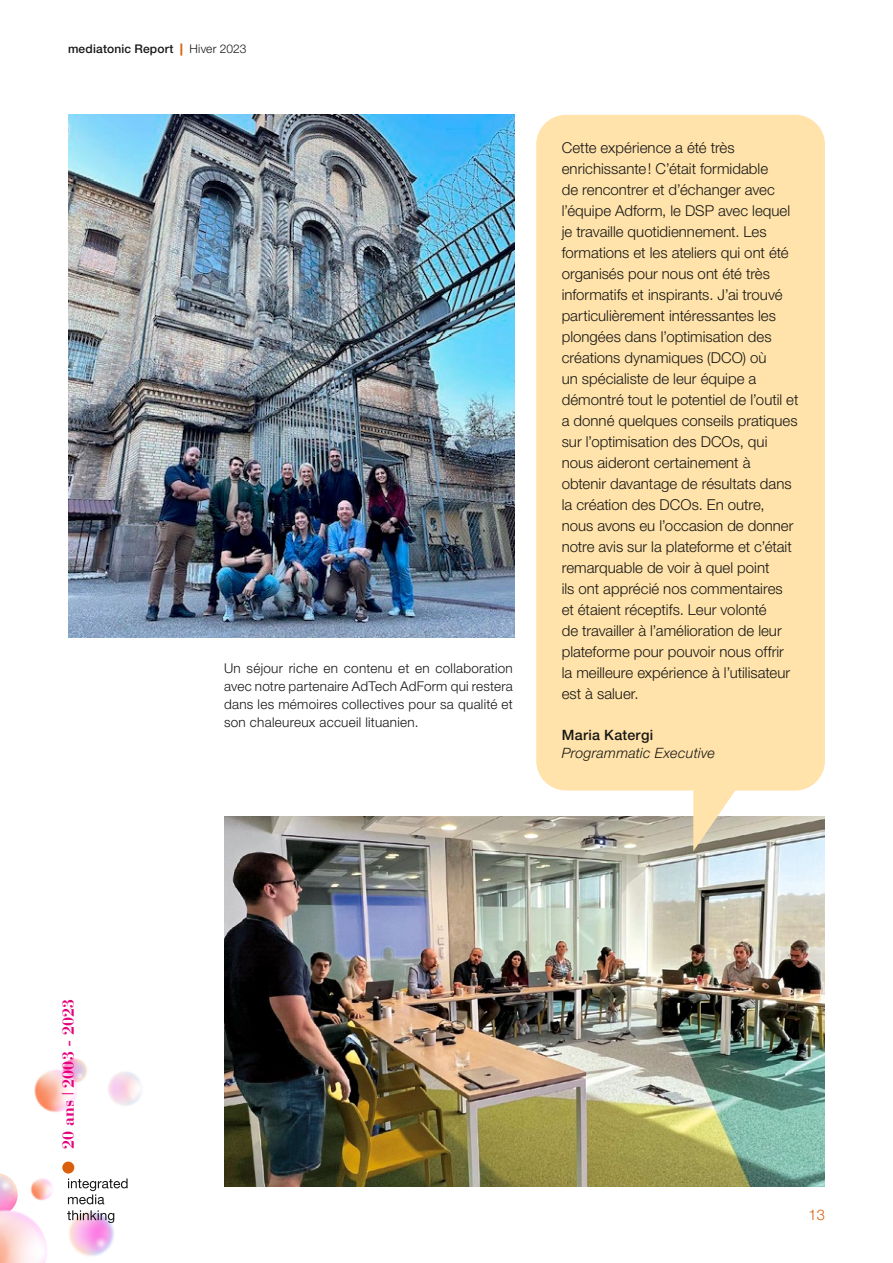
<style>
.page{position:relative;width:893px;height:1263px;background:#fff}
.page>*{position:absolute;margin:0;border:0;box-sizing:border-box;transform-origin:0 0}
.t1{font:700 16.2px "Bauer Bodoni Std";letter-spacing:.015em;color:#e5007c}
.t2{font:300 15px/21px "Helvetica Neue LT Std";color:#181716}
.t3{font:300 14.7px "Helvetica Neue LT Std";color:#db5e0b}
.t4{font:italic 300 14.25px "Helvetica Neue LT Std";letter-spacing:.015em;color:#181716}
.t5{font:500 14.25px "Helvetica Neue LT Std";letter-spacing:.02em;color:#181716}
.t6{font:300 13.5px/18px "Helvetica Neue LT Std";letter-spacing:.02em;color:#181716;text-align:justify}
.t7{font:500 12px "Helvetica Neue LT Std";letter-spacing:.015em;color:#181716}
.s1{font-weight:800;color:#db5e0b}
.s2{font-weight:300}
</style>
<div class="page">
<img style="left:77px;top:1204px;width:38px;height:52px">
<img style="left:34px;top:1058px;width:102px;height:54px">
<img style="left:0;top:1180px;width:77px;height:83px">
<img style="left:1px;top:1164px;width:81px;height:66px">
<div style="left:62px;top:1161px;width:12px;height:12px;background:#db5e0b;border-radius:50%"></div>
<svg style="left:67px;top:1210px;width:47px;height:13px"></svg>
<svg style="left:68px;top:1178px;width:60px;height:26px"></svg>
<img style="left:68px;top:115px;width:446px;height:523px">
<img style="left:224px;top:816px;width:601px;height:370px">
<svg style="left:693px;top:790px;width:60px;height:61px"></svg>
<div style="left:536px;top:115px;width:289px;height:675px;background:#ffe3aa;border-radius:30px"></div>
<p class="t7" style="left:68px;top:42px;width:180px">mediatonic Report <span class="s1">|</span> <span class="s2">Hiver 2023</span></p>
<p class="t6" style="left:224px;top:658px;width:290px">Un séjour riche en contenu et en collaboration avec notre partenaire AdTech AdForm qui restera dans les mémoires collectives pour sa qualité et son chaleureux accueil lituanien.</p>
<p class="t2" style="left:562px;top:136px;width:238px">Cette expérience a été très enrichissante! C’était formidable<br>de rencontrer et d’échanger avec l’équipe Adform, le DSP avec lequel je travaille quotidiennement. Les formations et les ateliers qui ont été organisés pour nous ont été très informatifs et inspirants. J’ai trouvé particulièrement intéressantes les plongées dans l’optimisation des créations dynamiques (DCO) où<br>un spécialiste de leur équipe a démontré tout le potentiel de l’outil et a donné quelques conseils pratiques sur l’optimisation des DCOs, qui nous aideront certainement à obtenir davantage de résultats dans la création des DCOs. En outre, nous avons eu l’occasion de donner notre avis sur la plateforme et c’était remarquable de voir à quel point<br>ils ont apprécié nos commentaires et étaient réceptifs. Leur volonté<br>de travailler à l’amélioration de leur plateforme pour pouvoir nous offrir<br>la meilleure expérience à l’utilisateur est à saluer.</p>
<p class="t5" style="left:562px;top:727px;width:93px">Maria Katergi</p>
<p class="t4" style="left:562px;top:744px;width:155px">Programmatic Executive</p>
<p class="t1" style="left:59px;top:1149px;width:152px;rotate:-90deg">20 ans <sup>|</sup> 2003 - 2023</p>
<p class="t3" style="left:809px;top:1206px;width:18px">13</p>
</div>
